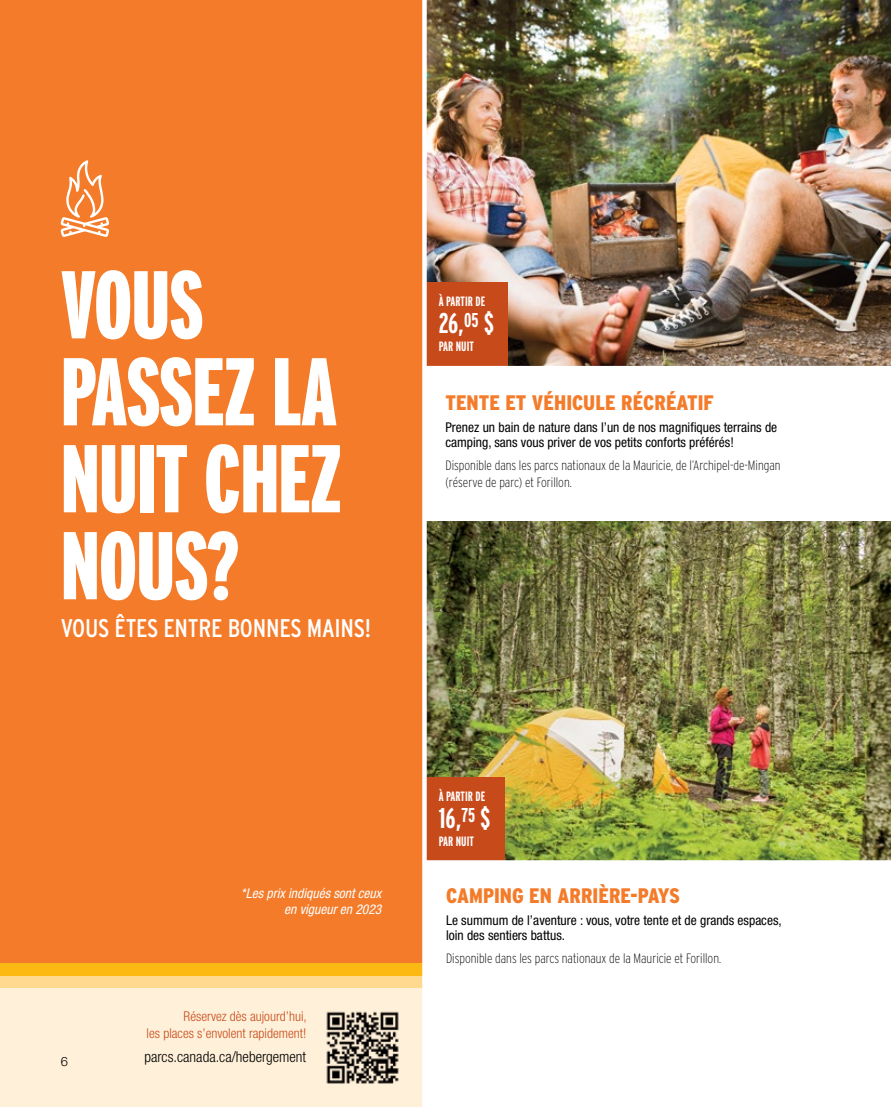
<style>
.page{position:relative;width:891px;height:1107px;background:#fff}
.page>*{position:absolute;margin:0;border:0;box-sizing:border-box;transform-origin:0 0}
.t1{font:900 96px/87px "Interstate Compressed";letter-spacing:-.01em;color:#fff}
.t2{font:700 28.5px "Interstate Compressed";color:#fff}
.t3{font:25.5px "Interstate Condensed";letter-spacing:-.01em;color:#fff}
.t4{font:900 21px "Interstate Condensed";color:#f47b29}
.t5{font:300 condensed 15px "Helvetica Neue LT Std";color:#000}
.t6{font:condensed 13.5px/15px "Helvetica Neue LT Std";color:#000}
.t7{font:200 13.5px/16.5px "Interstate Condensed";color:#000}
.t8{font:300 condensed 13.5px/16.5px "Helvetica Neue LT Std";color:#c74a1b;text-align:right}
.t9{font:italic condensed 13.5px/16.2px "Helvetica Neue LT Std";color:#fff;text-align:right}
.t10{font:700 13.5px "Interstate Compressed";color:#fff}
.t11{font:300 12.9px "Helvetica Neue LT Std";color:#000}
</style>
<div class="page">
<div style="left:0;top:0;width:425px;height:1107px;background:#f47b29"></div>
<div style="left:0;top:988px;width:425px;height:119px;background:#fff1d9"></div>
<div style="left:0;top:976px;width:425px;height:12px;background:#ffd990"></div>
<div style="left:0;top:963px;width:425px;height:13px;background:#fdb913"></div>
<img style="left:427px;top:521px;width:464px;height:339px">
<img style="left:427px;top:0;width:464px;height:366px">
<svg style="left:61px;top:160px;width:48px;height:77px"></svg>
<div style="left:425px;top:777px;width:80px;height:85px;background:#c74a1b"></div>
<div style="left:425px;top:282px;width:83px;height:85px;background:#c74a1b"></div>
<img style="left:326px;top:1011px;width:73px;height:73px">
<div style="left:422px;top:0;width:5px;height:1107px;background:#fff"></div>
<hr style="left:425px;top:366px;width:466px;height:4px;background:#fff">
<div style="left:425px;top:860px;width:466px;height:5px;background:#fff"></div>
<h1 class="t1" style="left:61px;top:261px;width:283px">VOUS<br>PASSEZ LA<br>NUIT CHEZ<br>NOUS?</h1>
<h3 class="t3" style="left:61px;top:614px;width:312px">VOUS ÊTES ENTRE BONNES MAINS!</h3>
<p class="t10" style="left:439px;top:294px;width:48px">À PARTIR DE</p>
<h2 class="t2" style="left:439px;top:307px;width:57px">26,<sup>05</sup> $</h2>
<p class="t10" style="left:439px;top:339px;width:37px">PAR NUIT</p>
<h3 class="t4" style="left:446px;top:391px;width:270px">TENTE ET VÉHICULE RÉCRÉATIF</h3>
<p class="t6" style="left:446px;top:420px;width:333px">Prenez un bain de nature dans l’un de nos magnifiques terrains de camping, sans vous priver de vos petits conforts préférés!</p>
<p class="t7" style="left:446px;top:457px;width:337px">Disponible dans les parcs nationaux de la Mauricie, de l’Archipel-de-Mingan (réserve de parc) et Forillon.</p>
<p class="t11" style="left:61px;top:1053px;width:9px">6</p>
<p class="t9" style="left:241px;top:885px;width:142px">*Les prix indiqués sont ceux en vigueur en 2023</p>
<p class="t8" style="left:147px;top:1008px;width:162px">Réservez dès aujourd’hui,<br>les places s’envolent rapidement!</p>
<p class="t5" style="left:144px;top:1048px;width:163px">parcs.canada.ca/hebergement</p>
<p class="t10" style="left:439px;top:789px;width:48px">À PARTIR DE</p>
<h2 class="t2" style="left:439px;top:802px;width:53px">16,<sup>75</sup> $</h2>
<p class="t10" style="left:439px;top:834px;width:37px">PAR NUIT</p>
<h3 class="t4" style="left:446px;top:884px;width:236px">CAMPING EN ARRIÈRE-PAYS</h3>
<p class="t6" style="left:446px;top:912px;width:337px">Le summum de l’aventure : vous, votre tente et de grands espaces, loin des sentiers battus.</p>
<p class="t7" style="left:446px;top:950px;width:277px">Disponible dans les parcs nationaux de la Mauricie et Forillon.</p>
</div>
